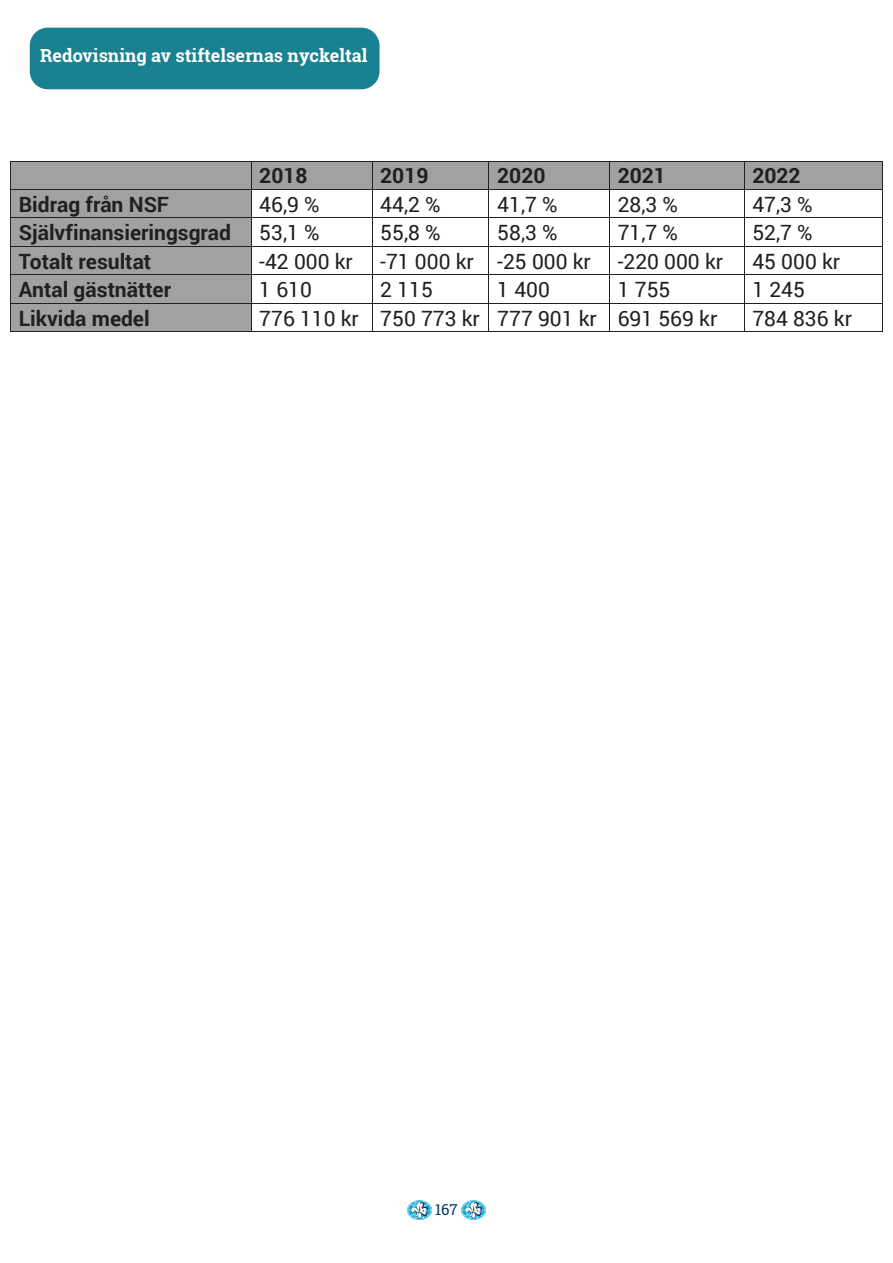
<style>
.page{position:relative;width:893px;height:1263px;background:#fff}
.page>*{position:absolute;margin:0;border:0;box-sizing:border-box;transform-origin:0 0}
.t1{font:21px "Roboto";color:#231f20}
.t2{font:700 21px "Roboto";color:#231f20}
.t3{font:700 18px "Roboto Slab";color:#fff}
.t4{font:15px "Roboto Slab";color:#003560}
</style>
<div class="page">
<div style="left:30px;top:28px;width:349px;height:61px;background:#188291;border-radius:18px"></div>
<img style="left:407px;top:1200px;width:25px;height:20px">
<img style="left:462px;top:1200px;width:24px;height:19px">
<div style="left:11px;top:161px;width:240px;height:28px;background:#a1a1a2"></div>
<div style="left:252px;top:161px;width:120px;height:28px;background:#a1a1a2"></div>
<div style="left:372px;top:161px;width:117px;height:28px;background:#a1a1a2"></div>
<div style="left:489px;top:161px;width:120px;height:28px;background:#a1a1a2"></div>
<div style="left:610px;top:161px;width:134px;height:28px;background:#a1a1a2"></div>
<div style="left:745px;top:161px;width:137px;height:28px;background:#a1a1a2"></div>
<hr style="left:11px;top:161px;width:240px;height:1px;background:#231f20">
<hr style="left:251px;top:161px;width:121px;height:1px;background:#231f20">
<hr style="left:372px;top:161px;width:117px;height:1px;background:#231f20">
<hr style="left:489px;top:161px;width:120px;height:1px;background:#231f20">
<hr style="left:610px;top:161px;width:134px;height:1px;background:#231f20">
<hr style="left:745px;top:161px;width:137px;height:1px;background:#231f20">
<div style="left:11px;top:190px;width:240px;height:28px;background:#a1a1a2"></div>
<hr style="left:11px;top:189px;width:240px;height:1px;background:#231f20">
<hr style="left:251px;top:189px;width:121px;height:1px;background:#231f20">
<hr style="left:372px;top:189px;width:117px;height:1px;background:#231f20">
<hr style="left:489px;top:189px;width:120px;height:1px;background:#231f20">
<hr style="left:610px;top:189px;width:134px;height:1px;background:#231f20">
<hr style="left:745px;top:189px;width:137px;height:1px;background:#231f20">
<div style="left:11px;top:218px;width:240px;height:28px;background:#a1a1a2"></div>
<hr style="left:11px;top:218px;width:240px;height:1px;background:#231f20">
<hr style="left:251px;top:218px;width:121px;height:1px;background:#231f20">
<hr style="left:372px;top:218px;width:117px;height:1px;background:#231f20">
<hr style="left:489px;top:218px;width:120px;height:1px;background:#231f20">
<hr style="left:610px;top:218px;width:134px;height:1px;background:#231f20">
<hr style="left:745px;top:218px;width:137px;height:1px;background:#231f20">
<div style="left:11px;top:247px;width:240px;height:27px;background:#a1a1a2"></div>
<hr style="left:11px;top:246px;width:240px;height:1px;background:#231f20">
<hr style="left:251px;top:246px;width:121px;height:1px;background:#231f20">
<hr style="left:372px;top:246px;width:117px;height:1px;background:#231f20">
<hr style="left:489px;top:246px;width:120px;height:1px;background:#231f20">
<hr style="left:610px;top:246px;width:134px;height:1px;background:#231f20">
<hr style="left:745px;top:246px;width:137px;height:1px;background:#231f20">
<div style="left:11px;top:275px;width:240px;height:28px;background:#a1a1a2"></div>
<hr style="left:11px;top:274px;width:240px;height:1px;background:#231f20">
<hr style="left:251px;top:274px;width:121px;height:1px;background:#231f20">
<hr style="left:372px;top:274px;width:117px;height:1px;background:#231f20">
<hr style="left:489px;top:274px;width:120px;height:1px;background:#231f20">
<hr style="left:610px;top:274px;width:134px;height:1px;background:#231f20">
<hr style="left:745px;top:274px;width:137px;height:1px;background:#231f20">
<div style="left:11px;top:304px;width:240px;height:27px;background:#a1a1a2"></div>
<hr style="left:11px;top:303px;width:240px;height:1px;background:#231f20">
<hr style="left:251px;top:303px;width:121px;height:1px;background:#231f20">
<hr style="left:372px;top:303px;width:117px;height:1px;background:#231f20">
<hr style="left:489px;top:303px;width:120px;height:1px;background:#231f20">
<hr style="left:610px;top:303px;width:134px;height:1px;background:#231f20">
<hr style="left:745px;top:303px;width:137px;height:1px;background:#231f20">
<svg style="left:10px;top:161px;width:1px;height:171px"></svg>
<hr style="left:11px;top:332px;width:240px;height:1px;background:#231f20">
<svg style="left:251px;top:162px;width:1px;height:170px"></svg>
<hr style="left:251px;top:332px;width:121px;height:1px;background:#231f20">
<svg style="left:372px;top:162px;width:1px;height:170px"></svg>
<hr style="left:372px;top:332px;width:117px;height:1px;background:#231f20">
<hr style="left:489px;top:332px;width:120px;height:1px;background:#231f20">
<svg style="left:609px;top:161px;width:1px;height:171px"></svg>
<hr style="left:610px;top:332px;width:134px;height:1px;background:#231f20">
<svg style="left:744px;top:161px;width:1px;height:171px"></svg>
<hr style="left:745px;top:332px;width:137px;height:1px;background:#231f20">
<svg style="left:882px;top:161px;width:1px;height:171px"></svg>
<p class="t3" style="left:40px;top:43px;width:329px">Redovisning av stiftelsernas nyckeltal</p>
<p class="t2" style="left:259px;top:161px;width:50px">2018</p>
<p class="t2" style="left:380px;top:161px;width:50px">2019</p>
<p class="t2" style="left:497px;top:161px;width:50px">2020</p>
<p class="t2" style="left:618px;top:161px;width:50px">2021</p>
<p class="t2" style="left:752px;top:161px;width:50px">2022</p>
<p class="t2" style="left:19px;top:190px;width:152px">Bidrag från NSF</p>
<p class="t1" style="left:259px;top:190px;width:62px">46,9 %</p>
<p class="t1" style="left:380px;top:190px;width:62px">44,2 %</p>
<p class="t1" style="left:497px;top:190px;width:62px">41,7 %</p>
<p class="t1" style="left:618px;top:190px;width:62px">28,3 %</p>
<p class="t1" style="left:752px;top:190px;width:62px">47,3 %</p>
<p class="t2" style="left:19px;top:218px;width:214px">Självfinansieringsgrad</p>
<p class="t1" style="left:259px;top:218px;width:62px">53,1 %</p>
<p class="t1" style="left:380px;top:218px;width:62px">55,8 %</p>
<p class="t1" style="left:497px;top:218px;width:62px">58,3 %</p>
<p class="t1" style="left:618px;top:218px;width:62px">71,7 %</p>
<p class="t1" style="left:752px;top:218px;width:62px">52,7 %</p>
<p class="t2" style="left:19px;top:246px;width:134px">Totalt resultat</p>
<p class="t1" style="left:259px;top:246px;width:95px">-42 000 kr</p>
<p class="t1" style="left:380px;top:246px;width:212px">-71 000 kr -25 000 kr</p>
<p class="t1" style="left:618px;top:246px;width:107px">-220 000 kr</p>
<p class="t1" style="left:752px;top:246px;width:89px">45 000 kr</p>
<p class="t2" style="left:19px;top:275px;width:154px">Antal gästnätter</p>
<p class="t1" style="left:259px;top:275px;width:54px">1 610</p>
<p class="t1" style="left:380px;top:275px;width:54px">2 115</p>
<p class="t1" style="left:497px;top:275px;width:54px">1 400</p>
<p class="t1" style="left:618px;top:275px;width:54px">1 755</p>
<p class="t1" style="left:752px;top:275px;width:54px">1 245</p>
<p class="t2" style="left:19px;top:303px;width:132px">Likvida medel</p>
<p class="t1" style="left:259px;top:303px;width:459px">776 110 kr 750 773 kr 777 901 kr 691 569 kr</p>
<p class="t1" style="left:752px;top:303px;width:101px">784 836 kr</p>
<p class="t4" style="left:435px;top:1199px;width:24px">167</p>
</div>
